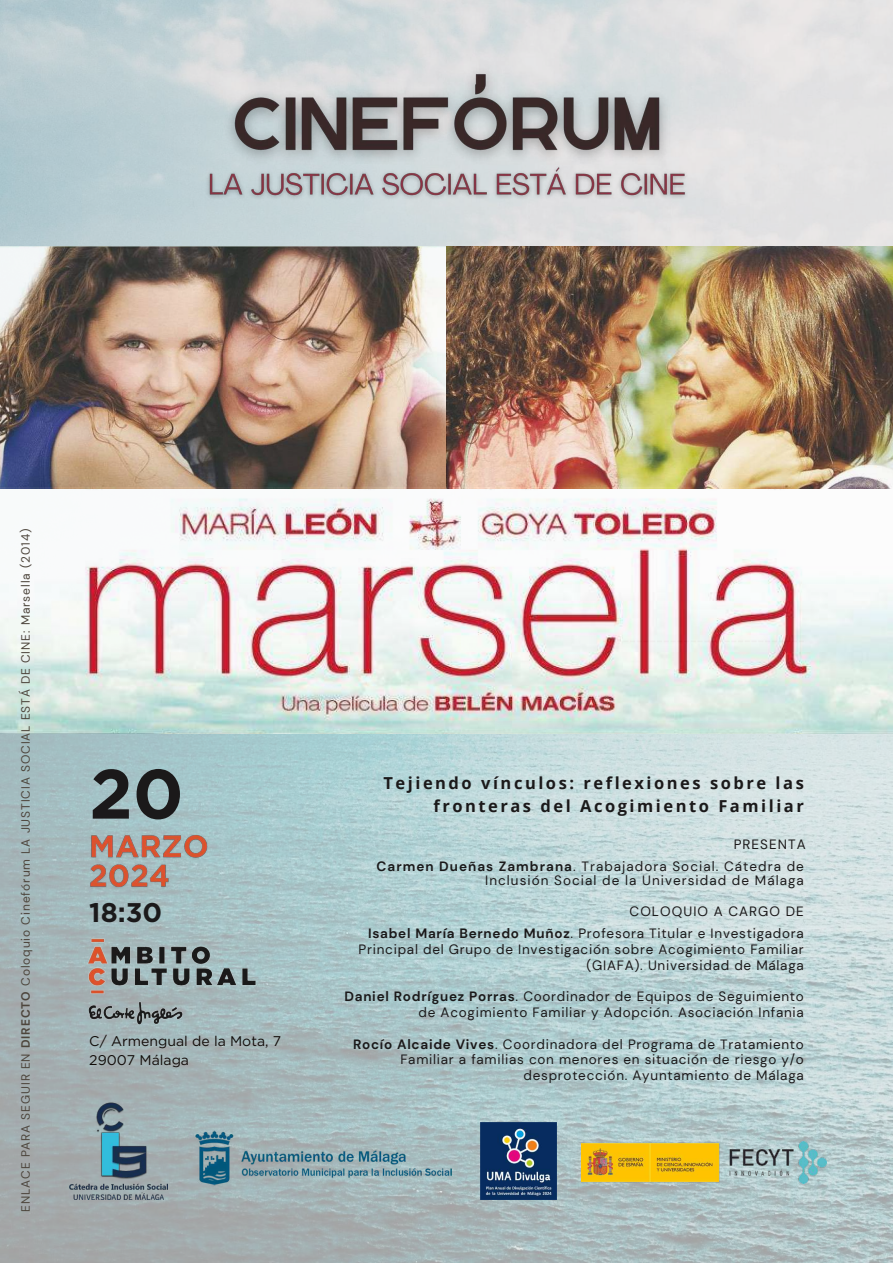
<style>
.page{position:relative;width:893px;height:1263px;background:#fff}
.page>*{position:absolute;margin:0;border:0;box-sizing:border-box;transform-origin:0 0}
.t1{font:700 69.75px "Gotham";color:#1b191a}
.t2{font:700 27px "Gotham";color:#1b191a}
.t3{font:700 16.5px/23.1px "Open Sans";letter-spacing:.155em;color:#1b191a;text-align:right}
.t4{font:14.02px/19.1px "Gotham";color:#120c09}
.t5{font:13.5px/15.8px "DM Sans";letter-spacing:.055em;color:#1b191a;text-align:right}
.t6{font:13.5px/14.1px "DM Sans";letter-spacing:.08em;color:#1b191a;text-align:right}
.t7{font:12px "DM Sans";letter-spacing:.08em;color:#4d453c}
.s1{font-weight:700}
</style>
<div class="page">
<img style="left:0;top:733px;width:893px;height:530px">
<img style="left:0;top:246px;width:893px;height:487px">
<img style="left:68px;top:933px;width:198px;height:95px">
<img style="left:189px;top:1122px;width:270px;height:71px">
<img style="left:70px;top:1102px;width:97px;height:98px">
<img style="left:582px;top:1141px;width:244px;height:42px">
<img style="left:481px;top:1123px;width:76px;height:76px">
<img style="left:202px;top:160px;width:490px;height:44px">
<img style="left:216px;top:58px;width:461px;height:118px">
<img style="left:87px;top:828px;width:123px;height:65px">
<p class="t7" style="left:18px;top:1212px;width:685px;rotate:-90deg">ENLACE PARA SEGUIR EN <span class="s1">DIRECTO</span> Coloquio Cinefórum LA JUSTICIA SOCIAL ESTÁ DE CINE: Marsella (2014)</p>
<h1 class="t1" style="left:89px;top:752px;width:96px">20</h1>
<h2 class="t2" style="left:89px;top:895px;width:74px">18:30</h2>
<p class="t4" style="left:89px;top:1031px;width:193px">C/ Armengual de la Mota, 7<br>29007 Málaga</p>
<p class="t3" style="left:383px;top:771px;width:422px">Tejiendo vínculos: reflexiones sobre las fronteras del Acogimiento Familiar</p>
<p class="t6" style="left:733px;top:837px;width:74px">PRESENTA</p>
<p class="t6" style="left:376px;top:859px;width:429px"><span class="s1">Carmen Dueñas Zambrana</span>. Trabajadora Social. Cátedra de<br>Inclusión Social de la Universidad de Málaga</p>
<p class="t6" style="left:629px;top:905px;width:176px">COLOQUIO A CARGO DE</p>
<p class="t5" style="left:358px;top:926px;width:447px"><span class="s1">Isabel María Bernedo Muñoz</span>. Profesora Titular e Investigadora<br>Principal del Grupo de Investigación sobre Acogimiento Familiar (GIAFA). Universidad de Málaga</p>
<p class="t5" style="left:344px;top:989px;width:461px"><span class="s1">Daniel Rodríguez Porras</span>. Coordinador de Equipos de Seguimiento de Acogimiento Familiar y Adopción. Asociación Infania</p>
<p class="t5" style="left:353px;top:1036px;width:452px"><span class="s1">Rocío Alcaide Vives</span>. Coordinadora del Programa de Tratamiento<br>Familiar a familias con menores en situación de riesgo y/o desprotección. Ayuntamiento de Málaga</p>
</div>
